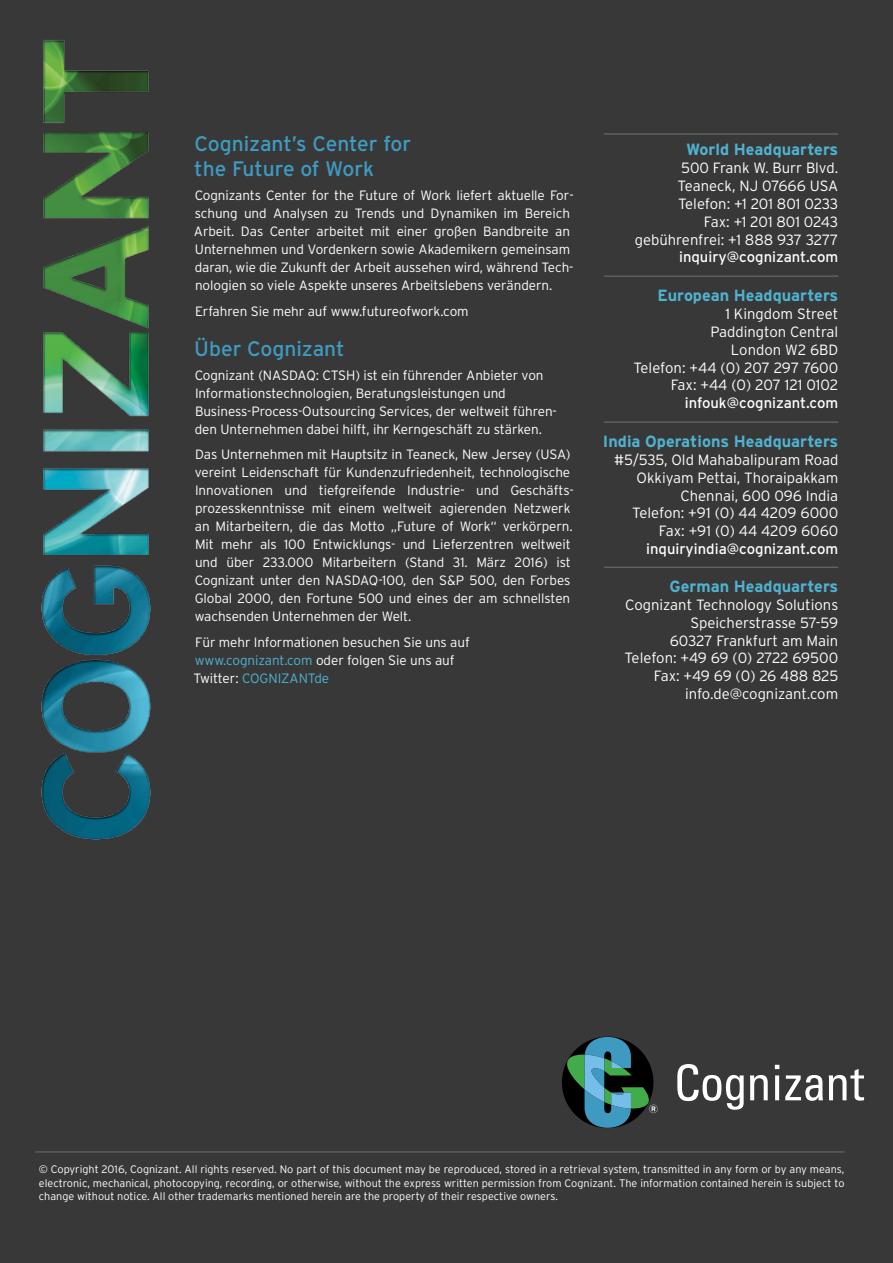
<style>
.page{position:relative;width:893px;height:1263px;background:#383839}
.page>*{position:absolute;margin:0;border:0;box-sizing:border-box;transform-origin:0 0}
.t1{font:21px/25.2px "Interstate";color:#3f9bc0}
.t2{font:700 16.2px "Interstate";color:#4fb3cf}
.t3{font:300 14.85px/17.9px "Interstate";color:#fff;text-align:right}
.t4{font:14.85px "Interstate";color:#fff}
.t5{font:300 13.5px/18px "Interstate";letter-spacing:-.005em;color:#fff}
.t6{font:300 10.8px/13px "Interstate";color:#fff;text-align:justify}
.s1{color:#4fb3cf}
</style>
<div class="page">
<hr style="left:35px;top:1152px;width:809px;height:1px;background:#6d6e71">
<hr style="left:604px;top:133px;width:234px;height:2px;background:#636466">
<hr style="left:604px;top:275px;width:234px;height:2px;background:#636466">
<hr style="left:604px;top:421px;width:234px;height:2px;background:#636466">
<img style="left:41px;top:40px;width:110px;height:800px">
<svg style="left:677px;top:1064px;width:67px;height:46px"></svg>
<svg style="left:750px;top:1075px;width:18px;height:25px"></svg>
<svg style="left:775px;top:1075px;width:4px;height:25px"></svg>
<svg style="left:775px;top:1065px;width:4px;height:4px"></svg>
<svg style="left:785px;top:1075px;width:38px;height:26px"></svg>
<svg style="left:829px;top:1069px;width:35px;height:31px"></svg>
<svg style="left:562px;top:1037px;width:96px;height:91px"></svg>
<hr style="left:604px;top:567px;width:234px;height:1px;background:#636466">
<h1 class="t1" style="left:194px;top:131px;width:218px">Cognizant’s Center for the Future of Work</h1>
<p class="t5" style="left:194px;top:186px;width:381px">Cognizants Center for the Future of Work liefert aktuelle For&shy;schung und Analysen zu Trends und Dynamiken im Bereich Arbeit. Das Center arbeitet mit einer großen Bandbreite an Unternehmen und Vordenkern sowie Akademikern gemeinsam daran, wie die Zukunft der Arbeit aussehen wird, während Tech&shy;nologien so viele Aspekte unseres Arbeitslebens verändern.</p>
<p class="t5" style="left:195px;top:302px;width:275px">Erfahren Sie mehr auf www.futureofwork.com</p>
<h1 class="t1" style="left:194px;top:336px;width:152px">Über Cognizant</h1>
<p class="t5" style="left:195px;top:366px;width:364px">Cognizant (NASDAQ: CTSH) ist ein führender Anbieter von Informationstechnologien, Beratungsleistungen und Business-Process-Outsourcing Services, der weltweit führen&shy;den Unternehmen dabei hilft, ihr Kerngeschäft zu stärken.</p>
<p class="t5" style="left:195px;top:445px;width:380px">Das Unternehmen mit Hauptsitz in Teaneck, New Jersey (USA) vereint Leidenschaft für Kundenzufriedenheit, technologische Innovationen und tiefgreifende Industrie- und Geschäfts&shy;prozesskenntnisse mit einem weltweit agierenden Netzwerk an Mitarbeitern, die das Motto „Future of Work“ verkörpern.<br>Mit mehr als 100 Entwicklungs- und Lieferzentren weltweit und über 233.000 Mitarbeitern (Stand 31. März 2016) ist Cognizant unter den NASDAQ-100, den S&amp;P 500, den Forbes Global 2000, den Fortune 500 und eines der am schnellsten wachsenden Unternehmen der Welt.</p>
<p class="t5" style="left:193px;top:633px;width:278px">Für mehr Informationen besuchen Sie uns auf <span class="s1">www.cognizant.com</span> oder folgen Sie uns auf<br>Twitter: <span class="s1">COGNIZANTde</span></p>
<p class="t2" style="left:686px;top:140px;width:154px">World Headquarters</p>
<p class="t3" style="left:635px;top:159px;width:205px">500 Frank W. Burr Blvd.<br>Teaneck, NJ 07666 USA<br>Telefon: +1 201 801 0233<br>Fax: +1 201 801 0243 gebührenfrei: +1 888 937 3277</p>
<p class="t4" style="left:679px;top:248px;width:161px">inquiry@cognizant.com</p>
<p class="t2" style="left:657px;top:286px;width:182px">European Headquarters</p>
<p class="t3" style="left:633px;top:305px;width:206px">1 Kingdom Street<br>Paddington Central<br>London W2 6BD<br>Telefon: +44 (0) 207 297 7600<br>Fax: +44 (0) 207 121 0102</p>
<p class="t4" style="left:685px;top:394px;width:155px">infouk@cognizant.com</p>
<p class="t2" style="left:603px;top:431px;width:237px">India Operations Headquarters</p>
<p class="t3" style="left:614px;top:451px;width:226px">#5/535, Old Mahabalipuram Road<br>Okkiyam Pettai, Thoraipakkam<br>Chennai, 600 096 India<br>Telefon: +91 (0) 44 4209 6000<br>Fax: +91 (0) 44 4209 6060</p>
<p class="t4" style="left:646px;top:540px;width:194px">inquiryindia@cognizant.com</p>
<p class="t2" style="left:669px;top:576px;width:170px">German Headquarters</p>
<p class="t3" style="left:624px;top:596px;width:215px">Cognizant Technology Solutions<br>Speicherstrasse 57-59<br>60327 Frankfurt am Main<br>Telefon: +49 69 (0) 2722 69500<br>Fax: +49 69 (0) 26 488 825 info.de@cognizant.com</p>
<p class="t6" style="left:39px;top:1163px;width:807px">© Copyright 2016, Cognizant. All rights reserved. No part of this document may be reproduced, stored in a retrieval system, transmitted in any form or by any means, electronic, mechanical, photocopying, recording, or otherwise, without the express written permission from Cognizant. The information contained herein is subject to change without notice. All other trademarks mentioned herein are the property of their respective owners.</p>
</div>
